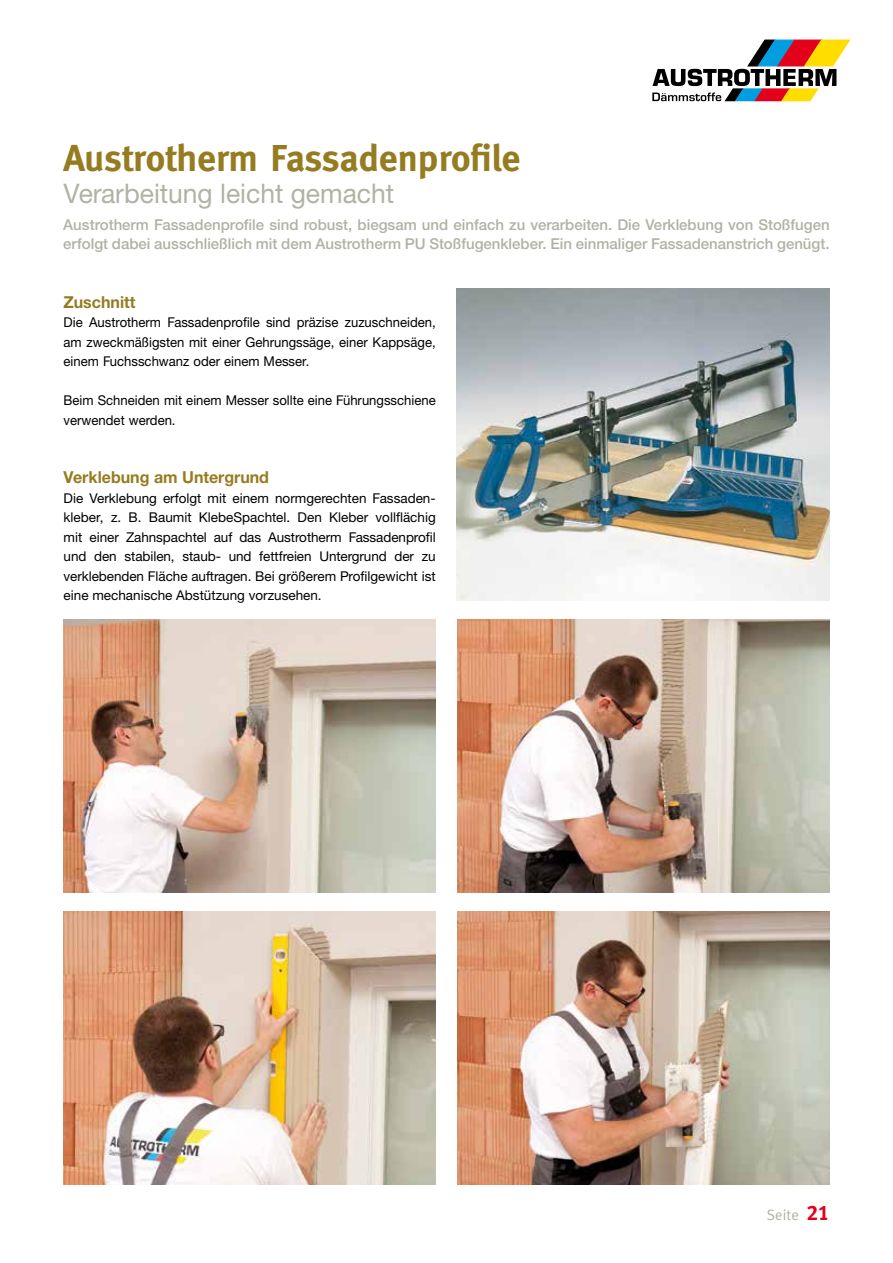
<style>
.page{position:relative;width:893px;height:1263px;background:#fff}
.page>*{position:absolute;margin:0;border:0;box-sizing:border-box;transform-origin:0 0}
.t1{font:700 37.5px "Meta";color:#967c21}
.t2{font:27px "Helvetica Neue LTW1 G";color:#b2b1a6}
.t3{font:700 16.5px "Helvetica Neue LTW1 G";color:#967c21}
.t4{font:500 15px/19.5px "Helvetica Neue LTW1 G";color:#b2b1a6}
.t5{font:15px "Meta Plus Normal";color:#b2b1a6}
.t6{font:13.5px/19.5px "Helvetica Neue LTW1 G";color:#000;text-align:justify}
.s1{font-family:"Meta Plus Bold Caps";font-size:21px;color:#e2001a}
</style>
<div class="page">
<img style="left:457px;top:288px;width:372px;height:312px">
<img style="left:64px;top:619px;width:372px;height:273px">
<img style="left:457px;top:619px;width:373px;height:273px">
<img style="left:64px;top:912px;width:372px;height:273px">
<img style="left:457px;top:912px;width:373px;height:273px">
<svg style="left:652px;top:40px;width:198px;height:61px"></svg>
<h1 class="t1" style="left:64px;top:136px;width:458px">Austrotherm Fassadenprofile</h1>
<h2 class="t2" style="left:64px;top:176px;width:332px">Verarbeitung leicht gemacht</h2>
<p class="t4" style="left:63px;top:214px;width:768px">Austrotherm Fassadenprofile sind robust, biegsam und einfach zu verarbeiten. Die Verklebung von Stoßfugen erfolgt dabei ausschließlich mit dem Austrotherm PU Stoßfugenkleber. Ein einmaliger Fassadenanstrich genügt.</p>
<p class="t3" style="left:64px;top:291px;width:73px">Zuschnitt</p>
<p class="t6" style="left:64px;top:312px;width:374px">Die Austrotherm Fassadenprofile sind präzise zuzuschneiden, am zweckmäßigsten mit einer Gehrungssäge, einer Kappsäge, einem Fuchsschwanz oder einem Messer.</p>
<p class="t6" style="left:64px;top:390px;width:374px">Beim Schneiden mit einem Messer sollte eine Führungsschiene verwendet werden.</p>
<p class="t3" style="left:64px;top:467px;width:207px">Verklebung am Untergrund</p>
<p class="t6" style="left:64px;top:488px;width:374px">Die Verklebung erfolgt mit einem normgerechten Fassaden&shy;kleber, z. B. Baumit KlebeSpachtel. Den Kleber vollflächig mit einer Zahnspachtel auf das Austrotherm Fassadenprofil und den stabilen, staub- und fettfreien Untergrund der zu verklebenden Fläche auftragen. Bei größerem Profilgewicht ist eine mechanische Abstützung vorzusehen.</p>
<p class="t5" style="left:767px;top:1206px;width:64px">Seite <span class="s1">21</span></p>
</div>
